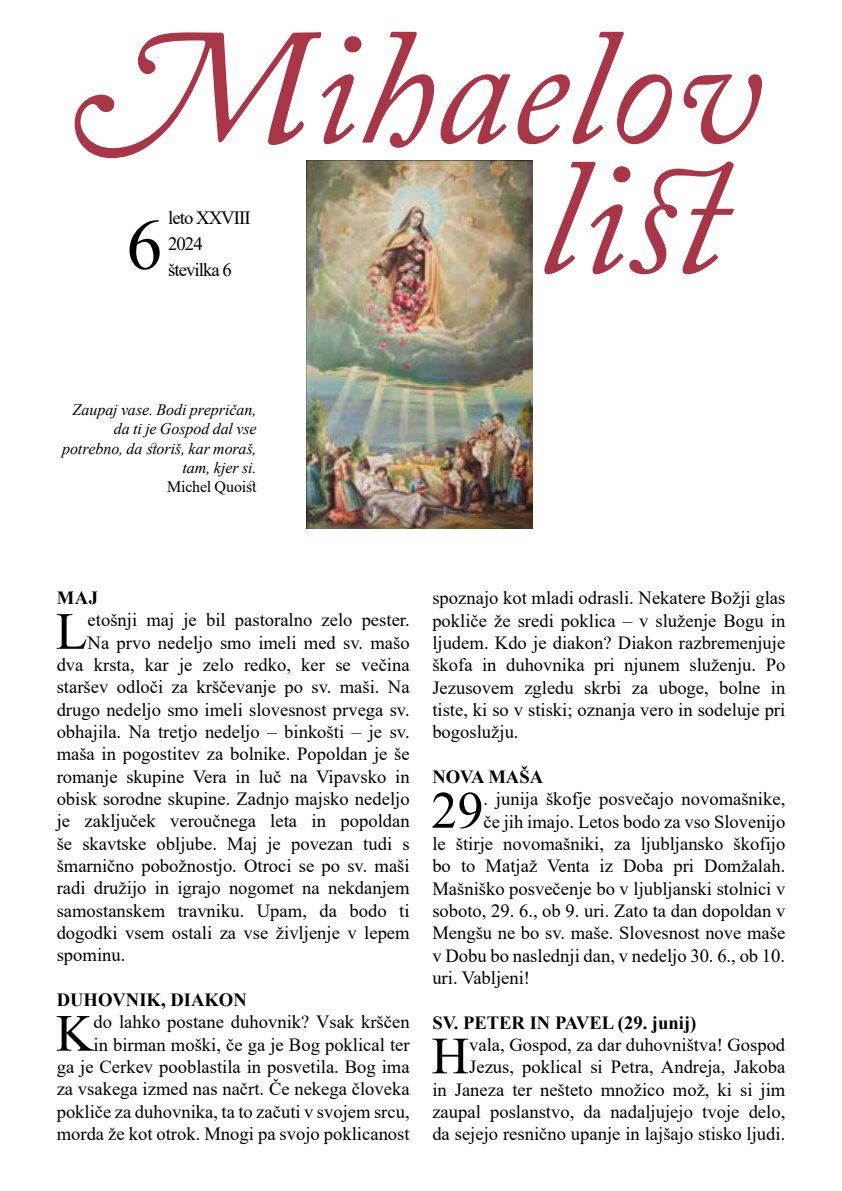
<style>
.page{position:relative;width:842px;height:1191px;background:#fff}
.page>*{position:absolute;margin:0;border:0;box-sizing:border-box;transform-origin:0 0}
.t1{font:italic 164px/130px "Adobe Caslon Pro";color:#a83647;text-align:right}
.t2{font:72px "Times New Roman";color:#000}
.t3{font:52.4px "Times New Roman";color:#000}
.t4{font:18.8px/26px "Times New Roman";letter-spacing:-.05em;color:#000}
.t5{font:18.6px/22.4px "Times New Roman";color:#000;text-align:right}
.t6{font:700 18.6px "Times New Roman";color:#000}
.t7{font:italic 16px/19.2px "Times New Roman";letter-spacing:-.005em;color:#000;text-align:right}
.t8{font:16px "Times New Roman";letter-spacing:-.015em;color:#000}
</style>
<div class="page">
<img style="left:307px;top:160px;width:225px;height:369px">
<h1 class="t1" style="left:75px;top:21px;width:687px">Mihaelov list</h1>
<p class="t4" style="left:168px;top:204px;width:84px">leto XXVIII<br>2024</p>
<h2 class="t2" style="left:126px;top:194px;width:37px">6</h2>
<p class="t4" style="left:168px;top:256px;width:65px">številka 6</p>
<p class="t7" style="left:62px;top:400px;width:196px">Zaupaj vase. Bodi prepričan, da ti je Gospod dal vse potrebno, da storiš, kar moraš, tam, kjer si.</p>
<p class="t8" style="left:167px;top:475px;width:91px">Michel Quoist</p>
<p class="t6" style="left:57px;top:584px;width:43px">MAJ</p>
<h3 class="t3" style="left:56px;top:594px;width:33px">L</h3>
<p class="t5" style="left:88px;top:608px;width:324px">etošnji maj je bil pastoralno zelo pester.</p>
<p class="t5" style="left:88px;top:631px;width:324px">Na prvo nedeljo smo imeli med sv. mašo</p>
<p class="t5" style="left:57px;top:653px;width:354px">dva krsta, kar je zelo redko, ker se večina</p>
<p class="t5" style="left:57px;top:675px;width:354px">staršev odloči za krščevanje po sv. maši. Na</p>
<p class="t5" style="left:57px;top:697px;width:354px">drugo nedeljo smo imeli slovesnost prvega sv.</p>
<p class="t5" style="left:57px;top:720px;width:354px">obhajila. Na tretjo nedeljo – binkošti – je sv.</p>
<p class="t5" style="left:57px;top:742px;width:354px">maša in pogostitev za bolnike. Popoldan je še</p>
<p class="t5" style="left:57px;top:764px;width:354px">romanje skupine Vera in luč na Vipavsko in</p>
<p class="t5" style="left:57px;top:787px;width:354px">obisk sorodne skupine. Zadnjo majsko nedeljo</p>
<p class="t5" style="left:57px;top:809px;width:354px">je zaključek veroučnega leta in popoldan</p>
<p class="t5" style="left:57px;top:831px;width:354px">še skavtske obljube. Maj je povezan tudi s</p>
<p class="t5" style="left:57px;top:854px;width:354px">šmarnično pobožnostjo. Otroci se po sv. maši</p>
<p class="t5" style="left:57px;top:876px;width:354px">radi družijo in igrajo nogomet na nekdanjem</p>
<p class="t5" style="left:57px;top:898px;width:354px">samostanskem travniku. Upam, da bodo ti</p>
<p class="t5" style="left:57px;top:921px;width:354px">dogodki vsem ostali za vse življenje v lepem</p>
<p class="t5" style="left:57px;top:943px;width:70px">spominu.</p>
<p class="t6" style="left:57px;top:986px;width:192px">DUHOVNIK, DIAKON</p>
<h3 class="t3" style="left:56px;top:996px;width:39px">K</h3>
<p class="t5" style="left:57px;top:1010px;width:354px">do lahko postane duhovnik? Vsak krščen<br>in birman moški, če ga je Bog poklical ter<br>ga je Cerkev pooblastila in posvetila. Bog ima za vsakega izmed nas načrt. Če nekega človeka pokliče za duhovnika, ta to začuti v svojem srcu, morda že kot otrok. Mnogi pa svojo poklicanost</p>
<p class="t5" style="left:432px;top:586px;width:354px;text-align:justify">spoznajo kot mladi odrasli. Nekatere Božji glas pokliče že sredi poklica – v služenje Bogu in ljudem. Kdo je diakon? Diakon razbremenjuje škofa in duhovnika pri njunem služenju. Po Jezusovem zgledu skrbi za uboge, bolne in tiste, ki so v stiski; oznanja vero in sodeluje pri bogoslužju.</p>
<p class="t6" style="left:432px;top:763px;width:112px">NOVA MAŠA</p>
<h3 class="t3" style="left:431px;top:773px;width:54px">29</h3>
<p class="t5" style="left:483px;top:787px;width:303px">. junija škofje posvečajo novomašnike,</p>
<p class="t5" style="left:483px;top:809px;width:303px">če jih imajo. Letos bodo za vso Slovenijo</p>
<p class="t5" style="left:432px;top:832px;width:354px">le štirje novomašniki, za ljubljansko škofijo</p>
<p class="t5" style="left:432px;top:854px;width:354px">bo to Matjaž Venta iz Doba pri Domžalah.</p>
<p class="t5" style="left:432px;top:876px;width:354px">Mašniško posvečenje bo v ljubljanski stolnici v</p>
<p class="t5" style="left:432px;top:899px;width:355px">soboto, 29. 6., ob 9. uri. Zato ta dan dopoldan v</p>
<p class="t5" style="left:432px;top:921px;width:354px">Mengšu ne bo sv. maše. Slovesnost nove maše</p>
<p class="t5" style="left:432px;top:943px;width:354px">v Dobu bo naslednji dan, v nedeljo 30. 6., ob 10.</p>
<p class="t5" style="left:432px;top:966px;width:99px">uri. Vabljeni!</p>
<p class="t6" style="left:432px;top:1009px;width:266px">SV. PETER IN PAVEL (29. junij)</p>
<h3 class="t3" style="left:431px;top:1018px;width:39px">H</h3>
<p class="t5" style="left:432px;top:1033px;width:354px">vala, Gospod, za dar duhovništva! Gospod Jezus, poklical si Petra, Andreja, Jakoba<br>in Janeza ter nešteto množico mož, ki si jim zaupal poslanstvo, da nadaljujejo tvoje delo, da sejejo resnično upanje in lajšajo stisko ljudi.</p>
</div>
